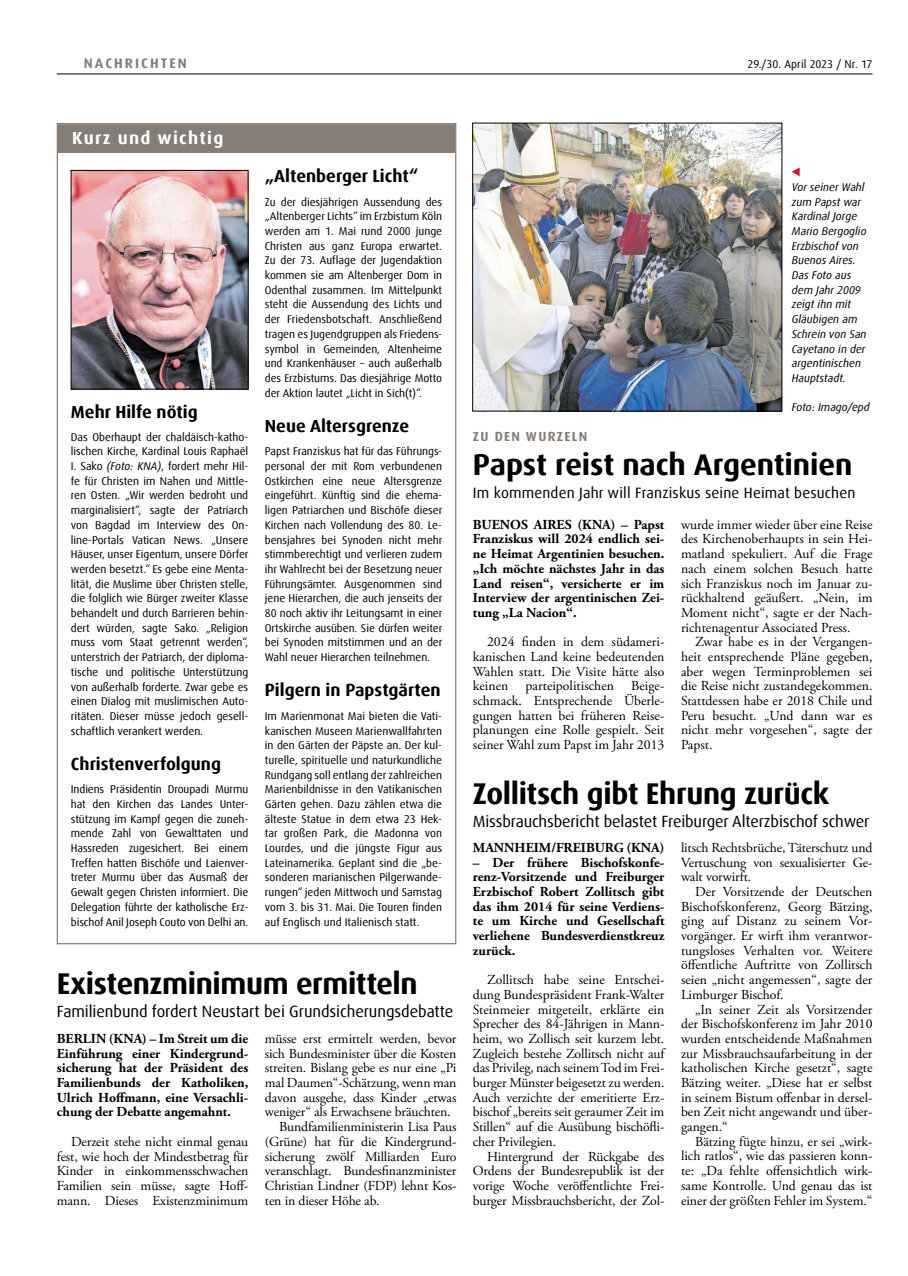
<style>
.page{position:relative;width:908px;height:1276px;background:#fff}
.page>*{position:absolute;margin:0;border:0;box-sizing:border-box;transform-origin:0 0}
.t1{font:700 30px "Dax Offc Pro";letter-spacing:-.01em;color:#000}
.t2{font:700 17.5px "Dax Offc Pro";color:#000}
.t3{font:700 17.5px "Dax Offc Pro";letter-spacing:.075em;color:#fff}
.t4{font:16.25px "Dax Offc Pro";letter-spacing:-.01em;color:#000}
.t5{font:15px "Dax Offc Pro";letter-spacing:.01em;color:#000}
.t6{font:13.75px/14.6px "Adobe Garamond Pro";letter-spacing:-.01em;color:#000;text-align:justify}
.t7{font:700 13.75px/14.6px "Adobe Garamond Pro";color:#000;text-align:justify}
.t8{font:700 13.75px "Dax Offc Pro";letter-spacing:.15em;color:#867d76}
.t9{font:700 13.12px "Dax Offc Pro";letter-spacing:.1em;color:#867d76}
.t10{font:11.25px/14.8px "Dax Offc Pro";letter-spacing:-.005em;color:#000;text-align:justify}
.t11{font:italic 11.25px/14.8px "Dax Offc Pro";color:#000}
.s1{font-style:italic}
</style>
<div class="page">
<hr style="left:57px;top:74px;width:815px;height:1px;background:#000">
<div style="left:58px;top:124px;width:397px;height:29px;background:#867d76"></div>
<img style="left:73px;top:172px;width:173px;height:215px">
<div style="left:71px;top:170px;width:177px;height:219px;border:1px solid #000"></div>
<img style="left:474px;top:125px;width:305px;height:284px">
<div style="left:472px;top:123px;width:309px;height:288px;border:1px solid #000"></div>
<svg style="left:792px;top:168px;width:7px;height:8px"></svg>
<p class="t8" style="left:84px;top:55px;width:104px">NACHRICHTEN</p>
<p class="t10" style="left:747px;top:57px;width:126px">29./30. April 2023 / Nr. 17</p>
<h2 class="t3" style="left:72px;top:126px;width:153px">Kurz und wichtig</h2>
<h2 class="t2" style="left:71px;top:401px;width:128px">Mehr Hilfe nötig</h2>
<p class="t10" style="left:71px;top:429px;width:179px">Das Oberhaupt der chaldäisch-katho&shy;lischen Kirche, Kardinal Louis Raphaёl I. Sako <span class="s1">(Foto: KNA)</span>, fordert mehr Hil&shy;fe für Christen im Nahen und Mittle&shy;ren Osten. „Wir werden bedroht und marginalisiert“, sagte der Patriarch von Bagdad im Interview des On&shy;line-Portals Vatican News. „Unsere Häuser, unser Eigentum, unsere Dörfer werden besetzt.“ Es gebe eine Menta&shy;lität, die Muslime über Christen stelle, die folglich wie Bürger zweiter Klasse behandelt und durch Barrieren behin&shy;dert würden, sagte Sako. „Religion muss vom Staat getrennt werden“, unterstrich der Patriarch, der diploma&shy;tische und politische Unterstützung von außerhalb forderte. Zwar gebe es einen Dialog mit muslimischen Auto&shy;ritäten. Dieser müsse jedoch gesell&shy;schaftlich verankert werden.</p>
<h2 class="t2" style="left:71px;top:752px;width:151px">Christenverfolgung</h2>
<p class="t10" style="left:71px;top:782px;width:179px">Indiens Präsidentin Droupadi Murmu hat den Kirchen das Landes Unter&shy;stützung im Kampf gegen die zuneh&shy;mende Zahl von Gewalttaten und Hassreden zugesichert. Bei einem Treffen hatten Bischöfe und Laienver&shy;treter Murmu über das Ausmaß der Gewalt gegen Christen informiert. Die Delegation führte der katholische Erz&shy;bischof Anil Joseph Couto von Delhi an.</p>
<h2 class="t2" style="left:265px;top:165px;width:155px">„Altenberger Licht“</h2>
<p class="t10" style="left:265px;top:194px;width:179px">Zu der diesjährigen Aussendung des „Altenberger Lichts“ im Erzbistum Köln werden am 1. Mai rund 2000 junge Christen aus ganz Europa erwartet.<br>Zu der 73. Auflage der Jugendaktion kommen sie am Altenberger Dom in Odenthal zusammen. Im Mittelpunkt steht die Aussendung des Lichts und der Friedensbotschaft. Anschließend tragen es Jugendgruppen als Friedens&shy;symbol in Gemeinden, Altenheime und Krankenhäuser – auch außerhalb des Erzbistums. Das diesjährige Motto der Aktion lautet „Licht in Sich(t)“.</p>
<h2 class="t2" style="left:265px;top:414px;width:146px">Neue Altersgrenze</h2>
<p class="t10" style="left:265px;top:444px;width:179px">Papst Franziskus hat für das Führungs&shy;personal der mit Rom verbundenen Ostkirchen eine neue Altersgrenze eingeführt. Künftig sind die ehema&shy;ligen Patriarchen und Bischöfe dieser Kirchen nach Vollendung des 80. Le&shy;bensjahres bei Synoden nicht mehr stimmberechtigt und verlieren zudem ihr Wahlrecht bei der Besetzung neuer Führungsämter. Ausgenommen sind jene Hierarchen, die auch jenseits der 80 noch aktiv ihr Leitungsamt in einer Ortskirche ausüben. Sie dürfen weiter bei Synoden mitstimmen und an der Wahl neuer Hierarchen teilnehmen.</p>
<h2 class="t2" style="left:265px;top:679px;width:177px">Pilgern in Papstgärten</h2>
<p class="t10" style="left:265px;top:708px;width:179px">Im Marienmonat Mai bieten die Vati&shy;kanischen Museen Marienwallfahrten in den Gärten der Päpste an. Der kul&shy;turelle, spirituelle und naturkundliche Rundgang soll entlang der zahlreichen Marienbildnisse in den Vatikanischen Gärten gehen. Dazu zählen etwa die älteste Statue in dem etwa 23 Hek&shy;tar großen Park, die Madonna von Lourdes, und die jüngste Figur aus Lateinamerika. Geplant sind die „be&shy;sonderen marianischen Pilgerwande&shy;rungen“ jeden Mittwoch und Samstag vom 3. bis 31. Mai. Die Touren finden auf Englisch und Italienisch statt.</p>
<h1 class="t1" style="left:57px;top:964px;width:362px">Existenzminimum ermitteln</h1>
<h3 class="t4" style="left:57px;top:1000px;width:398px">Familienbund fordert Neustart bei Grundsicherungsdebatte</h3>
<p class="t7" style="left:57px;top:1031px;width:193px">BERLIN (KNA) – Im Streit um die Einführung einer Kindergrund&shy;sicherung hat der Präsident des Familienbunds der Katholiken, Ulrich Hoffmann, eine Versachli&shy;chung der Debatte angemahnt.</p>
<p class="t6" style="left:57px;top:1134px;width:193px;text-indent:14px">Derzeit stehe nicht einmal genau fest, wie hoch der Mindestbetrag für Kinder in einkommensschwachen Familien sein müsse, sagte Hoff&shy;mann. Dieses Existenzminimum</p>
<p class="t6" style="left:265px;top:1031px;width:193px">müsse erst ermittelt werden, bevor</p>
<p class="t6" style="left:265px;top:1046px;width:193px">sich Bundesminister über die Kosten</p>
<p class="t6" style="left:265px;top:1061px;width:193px">streiten. Bislang gebe es nur eine „Pi</p>
<p class="t6" style="left:265px;top:1076px;width:193px">mal Daumen“-Schätzung, wenn man</p>
<p class="t6" style="left:265px;top:1090px;width:193px">davon ausgehe, dass Kinder „etwas</p>
<p class="t6" style="left:265px;top:1105px;width:187px">weniger“ als Erwachsene bräuchten.</p>
<p class="t6" style="left:279px;top:1120px;width:179px">Bundfamilienministerin Lisa Paus</p>
<p class="t6" style="left:265px;top:1134px;width:193px">(Grüne) hat für die Kindergrund-</p>
<p class="t6" style="left:265px;top:1149px;width:193px">sicherung zwölf Milliarden Euro</p>
<p class="t6" style="left:265px;top:1164px;width:193px">veranschlagt. Bundesfinanzminister</p>
<p class="t6" style="left:265px;top:1178px;width:193px">Christian Lindner (FDP) lehnt Kos-</p>
<p class="t6" style="left:265px;top:1193px;width:116px">ten in dieser Höhe ab.</p>
<p class="t11" style="left:791px;top:180px;width:76px">Vor seiner Wahl zum Papst war<br>Kardinal Jorge<br>Mario Bergoglio<br>Erzbischof von<br>Buenos Aires.<br>Das Foto aus dem Jahr 2009 zeigt ihn mit<br>Gläubigen am<br>Schrein von San<br>Cayetano in der argentinischen<br>Hauptstadt.</p>
<p class="t11" style="left:791px;top:400px;width:79px">Foto: Imago/epd</p>
<p class="t9" style="left:472px;top:427px;width:116px">ZU DEN WURZELN</p>
<h1 class="t1" style="left:472px;top:445px;width:381px">Papst reist nach Argentinien</h1>
<h3 class="t5" style="left:472px;top:483px;width:384px">Im kommenden Jahr will Franziskus seine Heimat besuchen</h3>
<p class="t7" style="left:472px;top:517px;width:193px">BUENOS AIRES (KNA) – Papst Franziskus will 2024 endlich sei&shy;ne Heimat Argentinien besuchen. „Ich möchte nächstes Jahr in das Land reisen“, versicherte er im Interview der argentinischen Zei&shy;tung „La Nacion“.</p>
<p class="t6" style="left:472px;top:635px;width:193px;text-indent:14px">2024 finden in dem südameri&shy;kanischen Land keine bedeutenden Wahlen statt. Die Visite hätte also keinen parteipolitischen Beige&shy;schmack. Entsprechende Überle&shy;gungen hatten bei früheren Reise&shy;planungen eine Rolle gespielt. Seit seiner Wahl zum Papst im Jahr 2013</p>
<p class="t6" style="left:680px;top:517px;width:193px">wurde immer wieder über eine Reise des Kirchenoberhaupts in sein Hei&shy;matland spekuliert. Auf die Frage nach einem solchen Besuch hatte sich Franziskus noch im Januar zu&shy;rückhaltend geäußert. „Nein, im Moment nicht“, sagte er der Nach&shy;richtenagentur Associated Press.</p>
<p class="t6" style="left:680px;top:635px;width:193px;text-indent:14px">Zwar habe es in der Vergangen&shy;heit entsprechende Pläne gegeben, aber wegen Terminproblemen sei die Reise nicht zustandegekommen.<br>Stattdessen habe er 2018 Chile und Peru besucht. „Und dann war es nicht mehr vorgesehen“, sagte der Papst.</p>
<h1 class="t1" style="left:472px;top:774px;width:358px">Zollitsch gibt Ehrung zurück</h1>
<h3 class="t4" style="left:472px;top:810px;width:398px">Missbrauchsbericht belastet Freiburger Alterzbischof schwer</h3>
<p class="t7" style="left:472px;top:840px;width:193px">MANNHEIM/FREIBURG (KNA)</p>
<p class="t7" style="left:472px;top:855px;width:193px">– Der frühere Bischofskonfe&shy;renz-Vorsitzende und Freiburger Erzbischof Robert Zollitsch gibt das ihm 2014 für seine Verdiens&shy;te um Kirche und Gesellschaft verliehene Bundesverdienstkreuz zurück.</p>
<p class="t6" style="left:472px;top:973px;width:193px;text-indent:14px">Zollitsch habe seine Entschei&shy;dung Bundespräsident Frank-Walter Steinmeier mitgeteilt, erklärte ein Sprecher des 84-Jährigen in Mann&shy;heim, wo Zollisch seit kurzem lebt.<br>Zugleich bestehe Zollitsch nicht auf das Privileg, nach seinem Tod im Frei&shy;burger Münster beigesetzt zu werden.<br>Auch verzichte der emeritierte Erz&shy;bischof „bereits seit geraumer Zeit im Stillen“ auf die Ausübung bischöfli&shy;cher Privilegien.</p>
<p class="t6" style="left:472px;top:1149px;width:193px;text-indent:14px">Hintergrund der Rückgabe des Ordens der Bundesrepublik ist der vorige Woche veröffentlichte Frei&shy;burger Missbrauchsbericht, der Zol-</p>
<p class="t6" style="left:680px;top:841px;width:193px">litsch Rechtsbrüche, Täterschutz und Vertuschung von sexualisierter Ge&shy;walt vorwirft.</p>
<p class="t6" style="left:680px;top:885px;width:193px;text-indent:14px">Der Vorsitzende der Deutschen Bischofskonferenz, Georg Bätzing, ging auf Distanz zu seinem Vor&shy;vorgänger. Er wirft ihm verantwor&shy;tungsloses Verhalten vor. Weitere öffentliche Auftritte von Zollitsch seien „nicht angemessen“, sagte der Limburger Bischof.</p>
<p class="t6" style="left:680px;top:1002px;width:193px;text-indent:14px">„In seiner Zeit als Vorsitzender der Bischofskonferenz im Jahr 2010 wurden entscheidende Maßnahmen zur Missbrauchsaufarbeitung in der katholischen Kirche gesetzt“, sagte Bätzing weiter. „Diese hat er selbst in seinem Bistum offenbar in dersel&shy;ben Zeit nicht angewandt und über&shy;gangen.“</p>
<p class="t6" style="left:680px;top:1134px;width:193px;text-indent:14px">Bätzing fügte hinzu, er sei „wirk&shy;lich ratlos“, wie das passieren konn&shy;te: „Da fehlte offensichtlich wirk&shy;same Kontrolle. Und genau das ist einer der größten Fehler im System.“</p>
</div>
